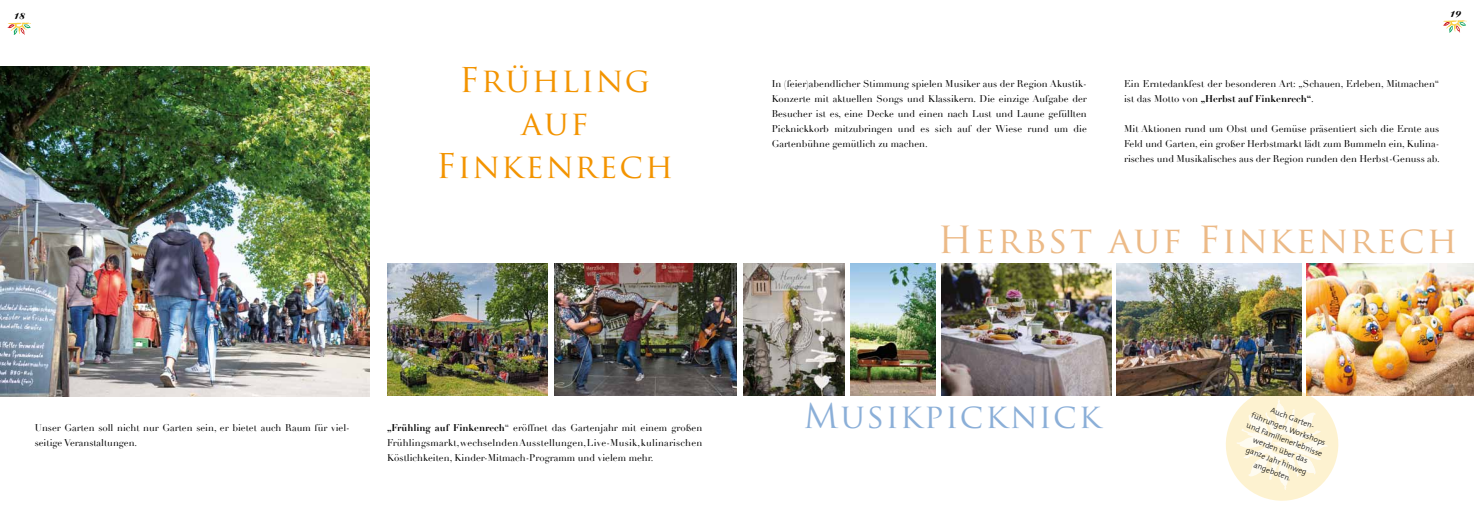
<style>
.page{position:relative;width:1474px;height:521px;background:#fff}
.page>*{position:absolute;margin:0;border:0;box-sizing:border-box;transform-origin:0 0}
.t1{font:36.4px "Trajan Pro";letter-spacing:.06em;color:#ecba87}
.t2{font:33.34px/42.9px "Trajan Pro";letter-spacing:.06em;color:#f39400;text-align:center}
.t3{font:33.34px "Trajan Pro";letter-spacing:.055em;color:#8bafd8}
.t4{font:italic 10.5px "Ariston";color:#000}
.t5{font:9.62px/14.9px "Didot";color:#000;text-align:justify}
.t6{font:300 7.88px/11.4px "The Mix";color:#000;text-align:center}
.s1{font-weight:700}
</style>
<div class="page">
<img style="left:0;top:67px;width:369px;height:330px">
<img style="left:554px;top:264px;width:183px;height:131px">
<img style="left:743px;top:264px;width:101px;height:131px">
<img style="left:941px;top:264px;width:170px;height:131px">
<img style="left:1306px;top:264px;width:167px;height:131px">
<img style="left:1116px;top:264px;width:185px;height:131px">
<img style="left:387px;top:264px;width:160px;height:131px">
<img style="left:850px;top:264px;width:85px;height:131px">
<svg style="left:1443px;top:20px;width:23px;height:13px"></svg>
<svg style="left:7px;top:23px;width:24px;height:12px"></svg>
<svg style="left:1218px;top:381px;width:127px;height:120px"></svg>
<p class="t4" style="left:14px;top:9px;width:13px">18</p>
<p class="t4" style="left:1449px;top:8px;width:13px">19</p>
<h2 class="t2" style="left:436px;top:58px;width:239px">Frühling auf<br>Finkenrech</h2>
<p class="t5" style="left:35px;top:420px;width:316px">Unser Garten soll nicht nur Garten sein, er bietet auch Raum für viel&shy;seitige Veranstaltungen.</p>
<p class="t5" style="left:387px;top:420px;width:317px"><span class="s1">„Frühling auf Finkenrech</span>“ eröffnet das Gartenjahr mit einem großen Frühlingsmarkt, wechselnden Ausstellungen, Live-Musik, kulinarischen Köstlichkeiten, Kinder-Mitmach-Programm und vielem mehr.</p>
<p class="t5" style="left:771px;top:77px;width:317px">In (feier)abendlicher Stimmung spielen Musiker aus der Region Akustik-Konzerte mit aktuellen Songs und Klassikern. Die einzige Aufgabe der Besucher ist es, eine Decke und einen nach Lust und Laune gefüllten Picknickkorb mitzubringen und es sich auf der Wiese rund um die Gartenbühne gemütlich zu machen.</p>
<p class="t5" style="left:1124px;top:77px;width:317px">Ein Erntedankfest der besonderen Art: „Schauen, Erleben, Mitmachen“ ist das Motto von <span class="s1">„Herbst auf Finkenrech“</span>.</p>
<p class="t5" style="left:1124px;top:121px;width:317px">Mit Aktionen rund um Obst und Gemüse präsentiert sich die Ernte aus Feld und Garten, ein großer Herbstmarkt lädt zum Bummeln ein, Kulina&shy;risches und Musikalisches aus der Region runden den Herbst-Genuss ab.</p>
<h1 class="t1" style="left:938px;top:217px;width:521px">Herbst auf Finkenrech</h1>
<h2 class="t3" style="left:803px;top:395px;width:299px">Musikpicknick</h2>
<p class="t6" style="left:1257px;top:398px;width:82px;rotate:21deg">Auch Garten&shy;führungen, Workshops und Familienerlebnisse werden über das<br>ganze Jahr hinweg angeboten.</p>
</div>
